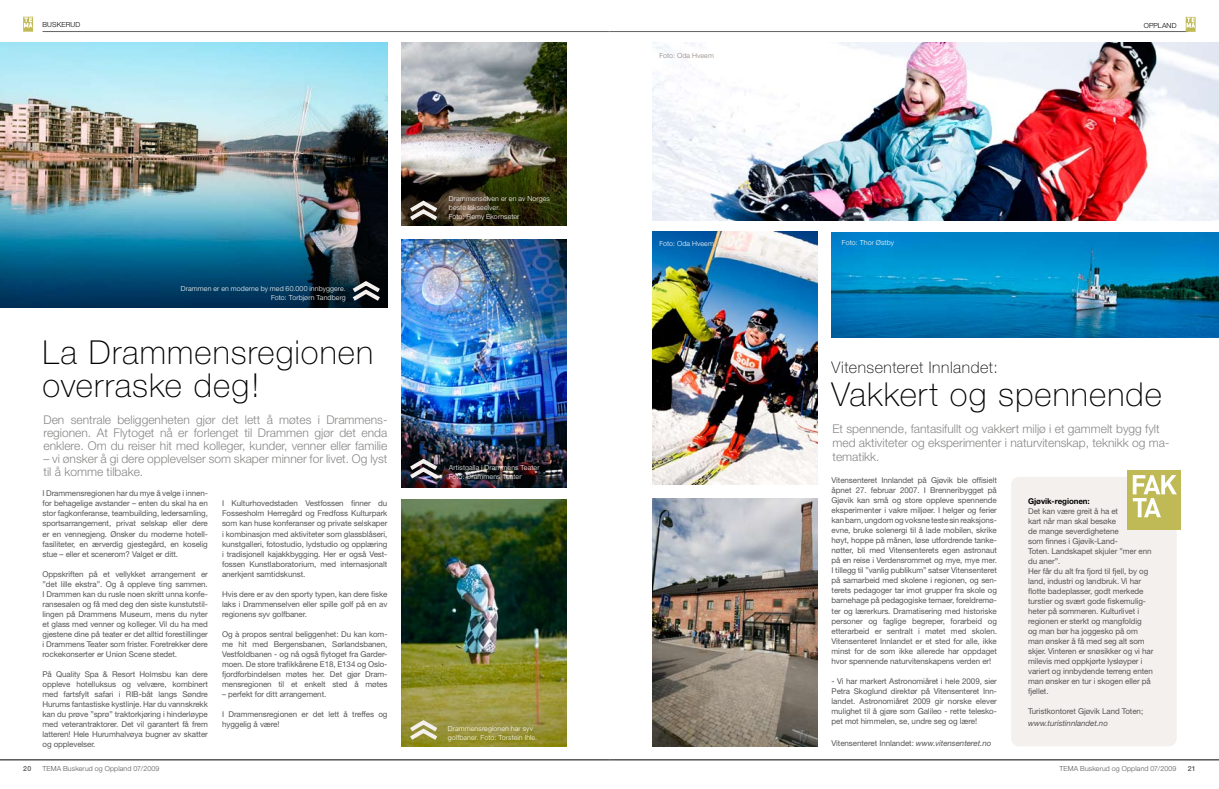
<style>
.page{position:relative;width:1219px;height:789px;background:#fff}
.page>*{position:absolute;margin:0;border:0;box-sizing:border-box;transform-origin:0 0}
.t1{font:100 33px/33px "Helvetica Neue";letter-spacing:.035em;color:#000}
.t2{font:100 16px "Helvetica Neue";letter-spacing:.035em;color:#000}
.t3{font:300 12px/13px "Helvetica Neue";color:#878786}
.t4{font:8px/10px "Helvetica Neue";letter-spacing:-.01em;color:#575656;text-align:justify}
.t5{font:italic 8px "Helvetica Neue";letter-spacing:-.01em;color:#575656}
.t6{font:700 8px "Helvetica Neue";letter-spacing:-.01em;color:#000}
.t7{font:300 7px/9px "Helvetica Neue";letter-spacing:.025em;color:#fff}
.t8{font:300 7px "Helvetica Neue";letter-spacing:.02em;color:#575656}
.t9{font:300 7px "Helvetica Neue";letter-spacing:.02em;color:#000}
.t10{font:300 7px "Helvetica Neue";color:#8a807a}
.t11{font:500 7px "Helvetica Neue";color:#575656}
.s1{font-style:italic}
</style>
<div class="page">
<hr style="left:43px;top:31px;width:566px;height:1px;background:#636362">
<svg style="left:23px;top:17px;width:10px;height:15px"></svg>
<hr style="left:0;top:759px;width:609px;height:1px;background:#000">
<hr style="left:609px;top:31px;width:579px;height:1px;background:#636362">
<hr style="left:609px;top:759px;width:610px;height:1px;background:#000">
<svg style="left:1186px;top:17px;width:10px;height:15px"></svg>
<img style="left:402px;top:43px;width:165px;height:183px">
<img style="left:402px;top:499px;width:165px;height:247px">
<img style="left:0;top:43px;width:387px;height:264px">
<img style="left:652px;top:498px;width:165px;height:248px">
<img style="left:652px;top:43px;width:567px;height:177px">
<img style="left:652px;top:232px;width:165px;height:252px">
<img style="left:831px;top:232px;width:388px;height:105px">
<div style="left:1011px;top:476px;width:166px;height:270px;background:#f4f0ed;border-radius:9px"></div>
<div style="left:1128px;top:470px;width:53px;height:59px;background:#bfba56"></div>
<svg style="left:1133px;top:475px;width:44px;height:42px"></svg>
<svg style="left:348px;top:278px;width:36px;height:26px"></svg>
<img style="left:402px;top:239px;width:165px;height:248px">
<svg style="left:406px;top:456px;width:36px;height:26px"></svg>
<svg style="left:406px;top:198px;width:36px;height:26px"></svg>
<svg style="left:406px;top:717px;width:36px;height:26px"></svg>
<p class="t9" style="left:43px;top:20px;width:39px">buskerud</p>
<p class="t7" style="left:181px;top:283px;width:166px;text-align:right">Drammen er en moderne by med 60.000 innbyggere.<br>Foto: Torbjørn Tandberg</p>
<h1 class="t1" style="left:43px;top:335px;width:332px">La Drammensregionen overraske deg!</h1>
<h3 class="t3" style="left:43px;top:412px;width:345px;text-align:justify">Den sentrale beliggenheten gjør det lett å møtes i Drammens&shy;regionen. At Flytoget nå er forlenget til Drammen gjør det enda enklere. Om du reiser hit med kolleger, kunder, venner eller familie</h3>
<h3 class="t3" style="left:43px;top:451px;width:345px">– vi ønsker å gi dere opplevelser som skaper minner for livet. Og lyst til å komme tilbake.</h3>
<p class="t4" style="left:43px;top:488px;width:167px">I Drammensregionen har du mye å velge i innen&shy;for behagelige avstander – enten du skal ha en stor fagkonferanse, teambuilding, ledersamling, sportsarrangement, privat selskap eller dere er en vennegjeng. Ønsker du moderne hotell&shy;fasiliteter, en ærverdig gjestegård, en koselig stue – eller et scenerom? Valget er ditt.</p>
<p class="t4" style="left:43px;top:568px;width:167px">Oppskriften på et vellykket arrangement er ”det lille ekstra”. Og å oppleve ting sammen.<br>I Drammen kan du rusle noen skritt unna konfe&shy;ransesalen og få med deg den siste kunstutstil&shy;lingen på Drammens Museum, mens du nyter et glass med venner og kolleger. Vil du ha med gjestene dine på teater er det alltid forestillinger i Drammens Teater som frister. Foretrekker dere rockekonserter er Union Scene stedet.</p>
<p class="t4" style="left:43px;top:668px;width:167px">På Quality Spa &amp; Resort Holmsbu kan dere oppleve hotelluksus og velvære, kombinert med fartsfylt safari i RIB-båt langs Søndre Hurums fantastiske kystlinje. Har du vannskrekk kan du prøve ”sprø” traktorkjøring i hinderløype med veterantraktorer. Det vil garantert få frem latteren! Hele Hurumhalvøya bugner av skatter og opplevelser.</p>
<p class="t11" style="left:23px;top:763px;width:9px">20</p>
<p class="t8" style="left:43px;top:763px;width:118px">TEMA Buskerud og Oppland 07/2009</p>
<p class="t4" style="left:222px;top:498px;width:167px">I Kulturhovedstaden Vestfossen finner du Fossesholm Herregård og Fredfoss Kulturpark som kan huse konferanser og private selskaper i kombinasjon med aktiviteter som glassblåseri, kunstgalleri, fotostudio, lydstudio og opplæring i tradisjonell kajakkbygging. Her er også Vest&shy;fossen Kunstlaboratorium, med internasjonalt anerkjent samtidskunst.</p>
<p class="t4" style="left:222px;top:588px;width:167px">Hvis dere er av den sporty typen, kan dere fiske laks i Drammenselven eller spille golf på en av regionens syv golfbaner.</p>
<p class="t4" style="left:222px;top:628px;width:167px">Og à propos sentral beliggenhet: Du kan kom&shy;me hit med Bergensbanen, Sørlandsbanen, Vestfoldbanen - og nå også flytoget fra Garder&shy;moen. De store trafikkårene E18, E134 og Oslo&shy;fjordforbindelsen møtes her. Det gjør Dram&shy;mensregionen til et enkelt sted å møtes</p>
<p class="t4" style="left:222px;top:688px;width:106px">– perfekt for ditt arrangement.</p>
<p class="t4" style="left:222px;top:708px;width:167px">I Drammensregionen er det lett å treffes og hyggelig å være!</p>
<p class="t7" style="left:449px;top:194px;width:103px">Drammenselven er en av Norges beste lakseelver.<br>Foto: Remy Ekornseter</p>
<p class="t7" style="left:449px;top:462px;width:92px">Artistgalla i Drammens Teater<br>Foto: Drammens Teater</p>
<p class="t7" style="left:448px;top:723px;width:91px">Drammensregionen har syv golfbaner. Foto: Torstein Ihle.</p>
<p class="t10" style="left:659px;top:51px;width:56px">Foto: Oda Hveem</p>
<p class="t7" style="left:659px;top:239px;width:56px">Foto: Oda Hveem</p>
<p class="t7" style="left:842px;top:237px;width:54px">Foto: Thor Østby</p>
<p class="t9" style="left:1144px;top:21px;width:34px">oppland</p>
<h2 class="t2" style="left:831px;top:358px;width:168px">Vitensenteret Innlandet:</h2>
<h1 class="t1" style="left:831px;top:378px;width:332px">Vakkert og spennende</h1>
<h3 class="t3" style="left:832px;top:421px;width:338px;line-height:14px">Et spennende, fantasifullt og vakkert miljø i et gammelt bygg fylt med aktiviteter og eksperimenter i naturvitenskap, teknikk og ma&shy;tematikk.</h3>
<p class="t4" style="left:831px;top:475px;width:167px">Vitensenteret Innlandet på Gjøvik ble offisielt åpnet 27. februar 2007. I Brenneribygget på Gjøvik kan små og store oppleve spennende eksperimenter i vakre miljøer. I helger og ferier kan barn, ungdom og voksne teste sin reaksjons&shy;evne, bruke solenergi til å lade mobilen, skrike høyt, hoppe på månen, løse utfordrende tanke&shy;nøtter, bli med Vitensenterets egen astronaut på en reise i Verdensrommet og mye, mye mer.<br>I tillegg til ”vanlig publikum” satser Vitensenteret på samarbeid med skolene i regionen, og sen&shy;terets pedagoger tar imot grupper fra skole og barnehage på pedagogiske temaer, foreldremø&shy;ter og lærerkurs. Dramatisering med historiske personer og faglige begreper, forarbeid og etterarbeid er sentralt i møtet med skolen.<br>Vitensenteret Innlandet er et sted for alle, ikke minst for de som ikke allerede har oppdaget hvor spennende naturvitenskapens verden er!</p>
<p class="t4" style="left:831px;top:675px;width:167px">- Vi har markert Astronomiåret i hele 2009, sier Petra Skoglund direktør på Vitensenteret Inn&shy;landet. Astronomiåret 2009 gir norske elever mulighet til å gjøre som Galileo - rette telesko&shy;pet mot himmelen, se, undre seg og lære!</p>
<p class="t4" style="left:831px;top:737px;width:161px">Vitensenteret Innlandet: <span class="s1">www.vitensenteret.no</span></p>
<p class="t6" style="left:1028px;top:495px;width:63px">Gjøvik-regionen:</p>
<p class="t4" style="left:1028px;top:505px;width:127px;text-align:left">Det kan være greit å ha et<br>kart når man skal besøke<br>de mange severdighetene<br>som finnes i Gjøvik-Land-<br>Toten. Landskapet skjuler ”mer enn du aner”.<br>Her får du alt fra fjord til fjell, by og land, industri og landbruk. Vi har flotte badeplasser, godt merkede turstier og svært gode fiskemulig&shy;heter på sommeren. Kulturlivet i regionen er sterkt og mangfoldig<br>og man bør ha joggesko på om man ønsker å få med seg alt som skjer. Vinteren er snøsikker og vi har milevis med oppkjørte lysløyper i variert og innbydende terreng enten man ønsker en tur i skogen eller på fjellet.</p>
<p class="t4" style="left:1028px;top:705px;width:117px">Turistkontoret Gjøvik Land Toten;</p>
<p class="t5" style="left:1028px;top:718px;width:81px">www.turistinnlandet.no</p>
<p class="t8" style="left:1060px;top:763px;width:118px">TEMA Buskerud og Oppland 07/2009</p>
<p class="t11" style="left:1188px;top:763px;width:9px">21</p>
</div>
